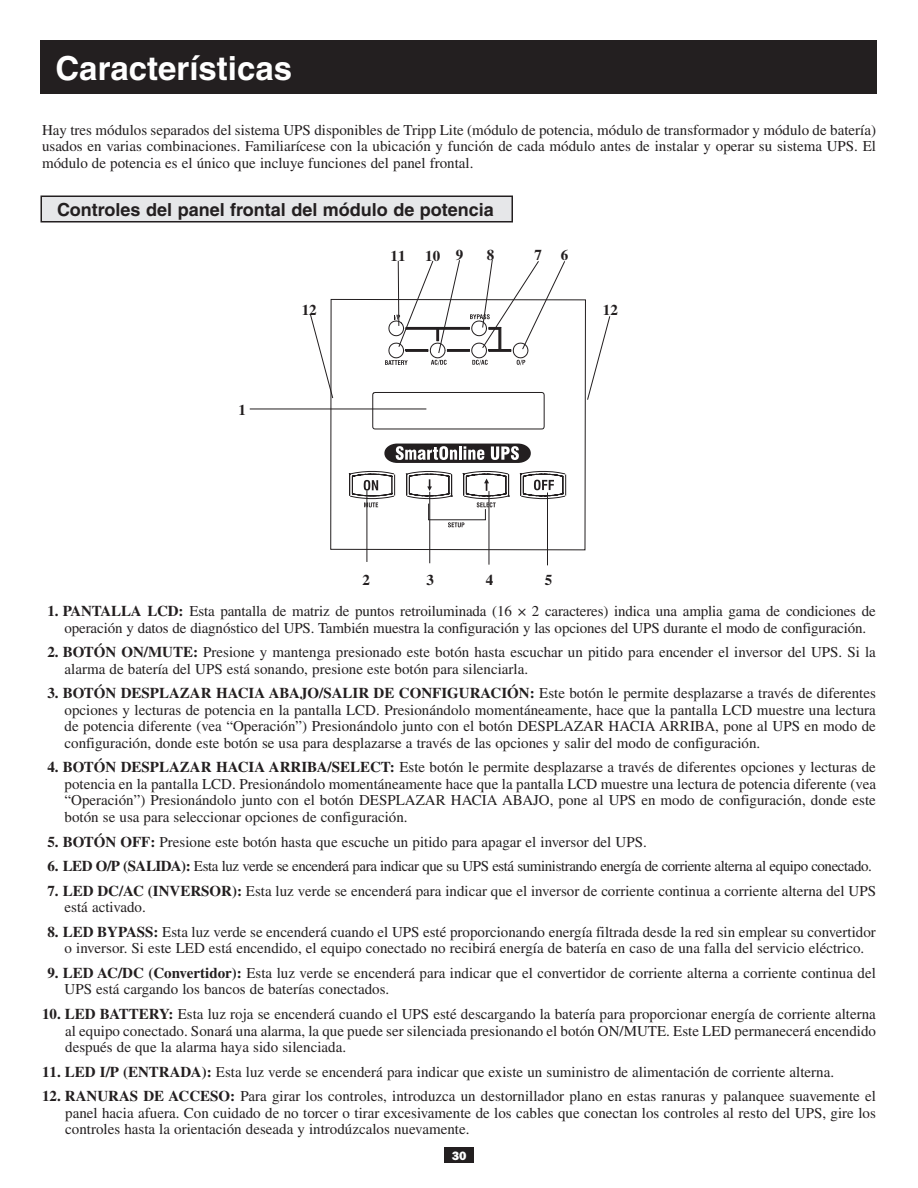
<style>
.page{position:relative;width:918px;height:1188px;background:#fff}
.page>*{position:absolute;margin:0;border:0;box-sizing:border-box;transform-origin:0 0}
.t1{font:700 33px "Helvetica";color:#fff}
.t2{font:700 18px "Helvetica";color:#231f20}
.t3{font:15px/16.5px "Times";color:#231f20;text-align:justify}
.t4{font:15px "Times";letter-spacing:-.03em;color:#231f20}
.t5{font:700 15px "Times";color:#231f20}
.t6{font:800 12px "Franklin Gothic IT Cby BT";color:#fff}
.s1{font-weight:700}
</style>
<div class="page">
<svg style="left:330px;top:299px;width:256px;height:251px"></svg>
<div style="left:444px;top:1148px;width:30px;height:15px;background:#231f20"></div>
<div style="left:40px;top:40px;width:838px;height:54px;background:#231f20"></div>
<div style="left:41px;top:196px;width:471px;height:26px;background:#e6e7e9"></div>
<div style="left:40px;top:196px;width:473px;height:27px;border:2px solid #231f20"></div>
<hr style="left:250px;top:409px;width:176px;height:1px;background:#231f20">
<hr style="left:367px;top:491px;width:1px;height:71px;background:#231f20">
<hr style="left:429px;top:492px;width:1px;height:71px;background:#231f20">
<hr style="left:489px;top:491px;width:1px;height:74px;background:#231f20">
<hr style="left:547px;top:493px;width:1px;height:72px;background:#231f20">
<svg style="left:349px;top:259px;width:217px;height:268px"></svg>
<svg style="left:310px;top:314px;width:23px;height:85px"></svg>
<svg style="left:587px;top:316px;width:23px;height:84px"></svg>
<h1 class="t1" style="left:56px;top:48px;width:238px">Características</h1>
<p class="t3" style="left:42px;top:121px;width:836px">Hay tres módulos separados del sistema UPS disponibles de Tripp Lite (módulo de potencia, módulo de transformador y módulo de batería) usados en varias combinaciones. Familiarícese con la ubicación y función de cada módulo antes de instalar y operar su sistema UPS. El módulo de potencia es el único que incluye funciones del panel frontal.</p>
<p class="t2" style="left:57px;top:199px;width:438px">Controles del panel frontal del módulo de potencia</p>
<p class="t5" style="left:391px;top:247px;width:16px">11</p>
<p class="t5" style="left:425px;top:247px;width:40px">10 9</p>
<p class="t5" style="left:487px;top:246px;width:9px">8</p>
<p class="t5" style="left:535px;top:246px;width:9px">7</p>
<p class="t5" style="left:561px;top:246px;width:9px">6</p>
<p class="t5" style="left:238px;top:401px;width:9px">1</p>
<p class="t5" style="left:302px;top:300px;width:16px">12</p>
<p class="t5" style="left:603px;top:301px;width:16px">12</p>
<p class="t5" style="left:363px;top:571px;width:9px">2</p>
<p class="t5" style="left:427px;top:571px;width:9px">3</p>
<p class="t5" style="left:486px;top:571px;width:9px">4</p>
<p class="t5" style="left:545px;top:571px;width:9px">5</p>
<p class="t3" style="left:47px;top:603px;width:830px;text-align:center"><span class="s1">1. PANTALLA LCD:</span> Esta pantalla de matriz de puntos retroiluminada (16 × 2 caracteres) indica una amplia gama de condiciones de operación y datos de diagnóstico del UPS. También muestra la configuración y las opciones del UPS durante el modo de configuración.</p>
<p class="t3" style="left:65px;top:644px;width:813px;text-indent:-17px"><span class="s1">2. BOTÓN ON/MUTE:</span> Presione y mantenga presionado este botón hasta escuchar un pitido para encender el inversor del UPS. Si la alarma de batería del UPS está sonando, presione este botón para silenciarla.</p>
<p class="t3" style="left:65px;top:685px;width:813px;text-indent:-17px"><span class="s1">3. BOTÓN DESPLAZAR HACIA ABAJO/SALIR DE CONFIGURACIÓN:</span> Este botón le permite desplazarse a través de diferentes opciones y lecturas de potencia en la pantalla LCD. Presionándolo momentáneamente, hace que la pantalla LCD muestre una lectura de potencia diferente (vea “Operación”) Presionándolo junto con el botón DESPLAZAR HACIA ARRIBA, pone al UPS en modo de configuración, donde este botón se usa para desplazarse a través de las opciones y salir del modo de configuración.</p>
<p class="t3" style="left:65px;top:759px;width:813px;text-indent:-17px"><span class="s1">4. BOTÓN DESPLAZAR HACIA ARRIBA/SELECT:</span> Este botón le permite desplazarse a través de diferentes opciones y lecturas de potencia en la pantalla LCD. Presionándolo momentáneamente hace que la pantalla LCD muestre una lectura de potencia diferente (vea “Operación”) Presionándolo junto con el botón DESPLAZAR HACIA ABAJO, pone al UPS en modo de configuración, donde este botón se usa para seleccionar opciones de configuración.</p>
<p class="t3" style="left:47px;top:833px;width:601px"><span class="s1">5. BOTÓN OFF:</span> Presione este botón hasta que escuche un pitido para apagar el inversor del UPS.</p>
<p class="t4" style="left:47px;top:858px;width:826px"><span class="s1">6. LED O/P (SALIDA):</span> Esta luz verde se encenderá para indicar que su UPS está suministrando energía de corriente alterna al equipo conectado.</p>
<p class="t3" style="left:65px;top:882px;width:813px;text-indent:-17px"><span class="s1">7. LED DC/AC (INVERSOR):</span> Esta luz verde se encenderá para indicar que el inversor de corriente continua a corriente alterna del UPS está activado.</p>
<p class="t3" style="left:47px;top:924px;width:830px;text-align:center"><span class="s1">8. LED BYPASS:</span> Esta luz verde se encenderá cuando el UPS esté proporcionando energía filtrada desde la red sin emplear su convertidor o inversor. Si este LED está encendido, el equipo conectado no recibirá energía de batería en caso de una falla del servicio eléctrico.</p>
<p class="t3" style="left:65px;top:965px;width:813px;text-indent:-17px"><span class="s1">9. LED AC/DC (Convertidor):</span> Esta luz verde se encenderá para indicar que el convertidor de corriente alterna a corriente continua del<br>UPS está cargando los bancos de baterías conectados.</p>
<p class="t3" style="left:65px;top:1006px;width:812px;text-indent:-23px"><span class="s1">10. LED BATTERY:</span> Esta luz roja se encenderá cuando el UPS esté descargando la batería para proporcionar energía de corriente alterna al equipo conectado. Sonará una alarma, la que puede ser silenciada presionando el botón ON/MUTE. Este LED permanecerá encendido después de que la alarma haya sido silenciada.</p>
<p class="t3" style="left:42px;top:1063px;width:794px"><span class="s1">11. LED I/P (ENTRADA):</span> Esta luz verde se encenderá para indicar que existe un suministro de alimentación de corriente alterna.</p>
<p class="t3" style="left:65px;top:1088px;width:812px;text-indent:-23px"><span class="s1">12. RANURAS DE ACCESO:</span> Para girar los controles, introduzca un destornillador plano en estas ranuras y palanquee suavemente el panel hacia afuera. Con cuidado de no torcer o tirar excesivamente de los cables que conectan los controles al resto del UPS, gire los controles hasta la orientación deseada y introdúzcalos nuevamente.</p>
<p class="t6" style="left:452px;top:1148px;width:16px">30</p>
</div>
